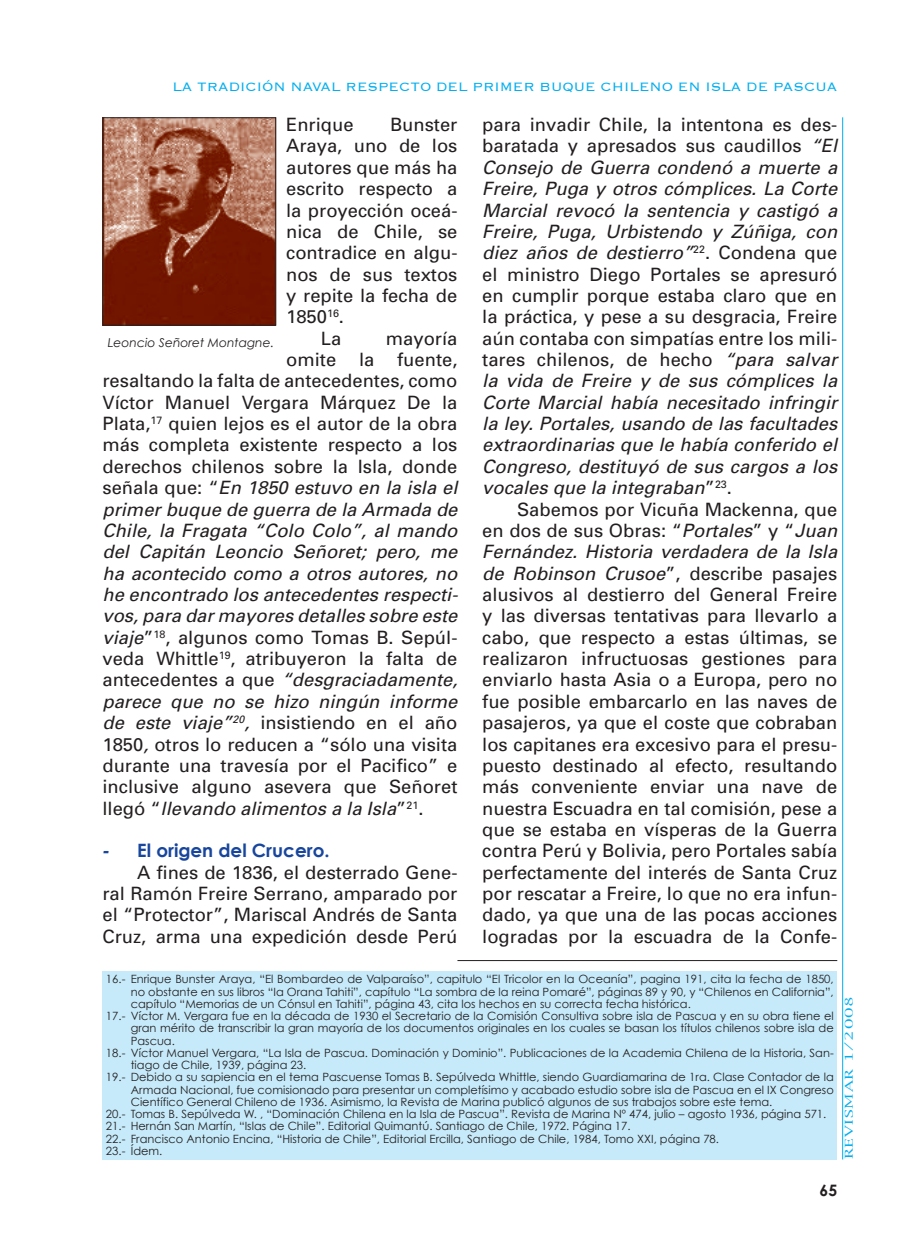
<style>
.page{position:relative;width:905px;height:1252px;background:#fff}
.page>*{position:absolute;margin:0;border:0;box-sizing:border-box;transform-origin:0 0}
.t1{font:18.38px/21.3px "Univers";color:#231f20;text-align:justify}
.t2{font:italic 18.38px/21.3px "Univers";color:#231f20;text-align:justify}
.t3{font:700 18.38px "Century Gothic";color:#18469d}
.t4{font:300 15.75px "Copperplate";color:#00aeef}
.t5{font:700 15.75px "Century Gothic";color:#231f20}
.t6{font:italic 12.25px "Century Gothic";color:#231f20}
.t7{font:11.38px "Century Gothic";color:#231f20}
.t8{font:10.5px "New York";letter-spacing:.05em;color:#00aeef;scale:1.5 1}
.s1{font-style:normal}
.s2{font-style:italic}
</style>
<div class="page">
<hr style="left:842px;top:117px;width:1px;height:1042px;background:#00aeef">
<hr style="left:457px;top:960px;width:380px;height:1px;background:#231f20">
<div style="left:102px;top:971px;width:735px;height:188px;background:#c6eafa"></div>
<img style="left:104px;top:119px;width:170px;height:204px">
<div style="left:102px;top:117px;width:174px;height:208px;border:1px solid #231f20"></div>
<p class="t4" style="left:172px;top:77px;width:666px">LA TRADICIÓN NAVAL RESPECTO DEL PRIMER BUQUE CHILENO EN ISLA DE PASCUA</p>
<p class="t2" style="left:482px;top:114px;width:356px"><span class="s1">para invadir Chile, la intentona es des&shy;baratada y apresados sus caudillos</span> “El Consejo de Guerra condenó a muerte a Freire, Puga y otros cómplices. La Corte Marcial revocó la sentencia y castigó a Freire, Puga, Urbistendo y Zúñiga, con diez años de destierro”<sup>22</sup><span class="s1">. Condena que el ministro Diego Portales se apresuró en cumplir porque estaba claro que en la práctica, y pese a su desgracia, Freire aún contaba con simpatías entre los mili&shy;tares chilenos, de hecho</span> “para salvar la vida de Freire y de sus cómplices la Corte Marcial había necesitado infringir la ley. Portales, usando de las facultades extraordinarias que le había conferido el Congreso, destituyó de sus cargos a los vocales que la integraban<span class="s1">”</span><sup>23</sup><span class="s1">.</span></p>
<p class="t1" style="left:482px;top:498px;width:356px;text-indent:35px">Sabemos por Vicuña Mackenna, que en dos de sus Obras: “<span class="s2">Portales</span>” y “<span class="s2">Juan Fernández. Historia verdadera de la Isla de Robinson Crusoe</span>”, describe pasajes alusivos al destierro del General Freire y las diversas tentativas para llevarlo a cabo, que respecto a estas últimas, se realizaron infructuosas gestiones para enviarlo hasta Asia o a Europa, pero no fue posible embarcarlo en las naves de pasajeros, ya que el coste que cobraban los capitanes era excesivo para el presu&shy;puesto destinado al efecto, resultando más conveniente enviar una nave de nuestra Escuadra en tal comisión, pese a que se estaba en vísperas de la Guerra contra Perú y Bolivia, pero Portales sabía perfectamente del interés de Santa Cruz por rescatar a Freire, lo que no era infun&shy;dado, ya que una de las pocas acciones logradas por la escuadra de la Confe-</p>
<p class="t7" style="left:106px;top:972px;width:729px">16.- Enrique Bunster Araya, “El Bombardeo de Valparaíso”, capitulo “El Tricolor en la Oceanía”, pagina 191, cita la fecha de 1850,</p>
<p class="t7" style="left:131px;top:984px;width:704px">no obstante en sus libros “Ia Orana Tahiti”, capítulo “La sombra de la reina Pomaré”, páginas 89 y 90, y “Chilenos en California”,</p>
<p class="t7" style="left:131px;top:996px;width:561px">capítulo “Memorias de un Cónsul en Tahiti”, página 43, cita los hechos en su correcta fecha histórica.</p>
<p class="t7" style="left:106px;top:1009px;width:729px">17.- Víctor M. Vergara fue en la década de 1930 el Secretario de la Comisión Consultiva sobre isla de Pascua y en su obra tiene el</p>
<p class="t7" style="left:131px;top:1021px;width:704px">gran mérito de transcribir la gran mayoría de los documentos originales en los cuales se basan los títulos chilenos sobre isla de</p>
<p class="t7" style="left:131px;top:1033px;width:46px">Pascua.</p>
<p class="t7" style="left:106px;top:1045px;width:729px">18.- Víctor Manuel Vergara, “La Isla de Pascua. Dominación y Dominio”. Publicaciones de la Academia Chilena de la Historia, San-</p>
<p class="t7" style="left:131px;top:1058px;width:177px">tiago de Chile, 1939, página 23.</p>
<p class="t7" style="left:106px;top:1070px;width:729px">19.- Debido a su sapiencia en el tema Pascuense Tomas B. Sepúlveda Whittle, siendo Guardiamarina de 1ra. Clase Contador de la</p>
<p class="t7" style="left:131px;top:1082px;width:704px">Armada Nacional, fue comisionado para presentar un completísimo y acabado estudio sobre isla de Pascua en el IX Congreso</p>
<p class="t7" style="left:131px;top:1094px;width:643px">Científico General Chileno de 1936. Asimismo, la Revista de Marina publicó algunos de sus trabajos sobre este tema.</p>
<p class="t7" style="left:106px;top:1107px;width:721px">20.- Tomas B. Sepúlveda W. , “Dominación Chilena en la Isla de Pascua”. Revista de Marina Nº 474, julio – agosto 1936, página 571.</p>
<p class="t7" style="left:106px;top:1119px;width:526px">21.- Hernán San Martín, “Islas de Chile”. Editorial Quimantú. Santiago de Chile, 1972. Página 17.</p>
<p class="t7" style="left:106px;top:1131px;width:614px">22.- Francisco Antonio Encina, “Historia de Chile”, Editorial Ercilla, Santiago de Chile, 1984, Tomo XXI, página 78.</p>
<p class="t7" style="left:106px;top:1143px;width:58px">23.- Ídem.</p>
<p class="t1" style="left:286px;top:114px;width:69px">Enrique</p>
<p class="t1" style="left:390px;top:114px;width:69px">Bunster</p>
<p class="t1" style="left:286px;top:135px;width:173px">Araya, uno de los</p>
<p class="t1" style="left:286px;top:157px;width:173px">autores que más ha</p>
<p class="t1" style="left:286px;top:178px;width:173px">escrito respecto a</p>
<p class="t1" style="left:286px;top:199px;width:173px">la proyección oceá-</p>
<p class="t1" style="left:286px;top:221px;width:173px">nica de Chile, se</p>
<p class="t1" style="left:286px;top:242px;width:173px">contradice en algu-</p>
<p class="t1" style="left:286px;top:264px;width:173px">nos de sus textos</p>
<p class="t1" style="left:286px;top:285px;width:173px">y repite la fecha de</p>
<p class="t1" style="left:286px;top:306px;width:59px">1850<sup>16</sup>.</p>
<p class="t1" style="left:321px;top:328px;width:22px">La</p>
<p class="t1" style="left:386px;top:328px;width:73px">mayoría</p>
<p class="t1" style="left:286px;top:349px;width:173px">omite la fuente,</p>
<p class="t1" style="left:102px;top:370px;width:356px">resaltando la falta de antecedentes, como</p>
<p class="t1" style="left:102px;top:392px;width:356px">Víctor Manuel Vergara Márquez De la</p>
<p class="t1" style="left:102px;top:413px;width:356px">Plata,<sup>17</sup> quien lejos es el autor de la obra</p>
<p class="t1" style="left:102px;top:434px;width:356px">más completa existente respecto a los</p>
<p class="t1" style="left:102px;top:456px;width:356px">derechos chilenos sobre la Isla, donde</p>
<p class="t2" style="left:102px;top:477px;width:356px"><span class="s1">señala que: “</span>En 1850 estuvo en la isla el</p>
<p class="t2" style="left:102px;top:498px;width:356px">primer buque de guerra de la Armada de</p>
<p class="t2" style="left:102px;top:520px;width:356px">Chile, la Fragata “Colo Colo”, al mando</p>
<p class="t2" style="left:102px;top:541px;width:356px">del Capitán Leoncio Señoret; pero, me</p>
<p class="t2" style="left:102px;top:562px;width:356px">ha acontecido como a otros autores, no</p>
<p class="t2" style="left:102px;top:584px;width:355px">he encontrado los antecedentes respecti-</p>
<p class="t2" style="left:102px;top:605px;width:356px">vos, para dar mayores detalles sobre este</p>
<p class="t1" style="left:102px;top:626px;width:356px"><span class="s2">viaje</span>”<sup>18</sup>, algunos como Tomas B. Sepúl-</p>
<p class="t1" style="left:102px;top:648px;width:356px">veda Whittle<sup>19</sup>, atribuyeron la falta de</p>
<p class="t2" style="left:102px;top:669px;width:356px"><span class="s1">antecedentes a que</span> “desgraciadamente,</p>
<p class="t2" style="left:102px;top:691px;width:356px">parece que no se hizo ningún informe</p>
<p class="t1" style="left:102px;top:712px;width:356px"><span class="s2">de este viaje”</span><sup>20</sup><span class="s2">,</span> insistiendo en el año</p>
<p class="t1" style="left:102px;top:733px;width:356px">1850<span class="s2">,</span> otros lo reducen a “sólo una visita</p>
<p class="t1" style="left:102px;top:755px;width:356px">durante una travesía por el Pacifico” e</p>
<p class="t1" style="left:102px;top:776px;width:356px">inclusive alguno asevera que Señoret</p>
<p class="t2" style="left:102px;top:797px;width:322px"><span class="s1">llegó “</span>llevando alimentos a la Isla<span class="s1">”</span><sup>21</sup><span class="s1">.</span></p>
<p class="t3" style="left:102px;top:839px;width:228px"><span class="s2">-</span> El origen del Crucero.</p>
<p class="t1" style="left:102px;top:861px;width:356px;text-indent:35px">A fines de 1836, el desterrado Gene&shy;ral Ramón Freire Serrano, amparado por el “Protector”, Mariscal Andrés de Santa Cruz, arma una expedición desde Perú</p>
<p class="t6" style="left:108px;top:335px;width:168px">Leoncio Señoret Montagne.</p>
<p class="t8" style="left:841px;top:1159px;width:110px;rotate:-90deg">REVISMAR 1/2008</p>
<p class="t5" style="left:819px;top:1180px;width:19px">65</p>
</div>
